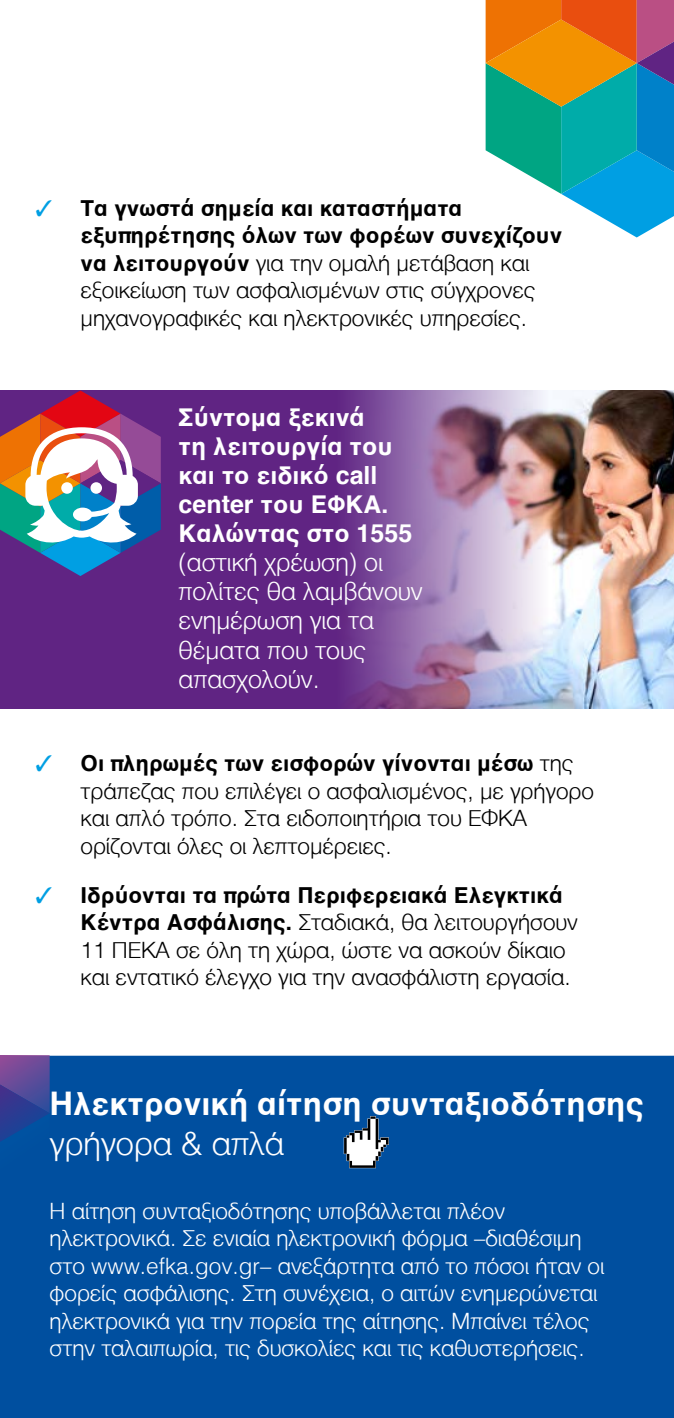
<style>
.page{position:relative;width:674px;height:1418px;background:#fff}
.page>*{position:absolute;margin:0;border:0;box-sizing:border-box;transform-origin:0 0}
.t1{font:700 32.5px "Helvetica";color:#fff}
.t2{font:300 32.5px "Helvetica";color:#fff}
.t3{font:700 25px/29px "Helvetica";color:#fff}
.t4{font:300 25px/29px "Helvetica";color:#fff}
.t5{font:300 22.5px/27.5px "Helvetica";color:#000}
.t6{font:300 22.5px/27.5px "Helvetica";color:#fff}
.s1{color:#009fe3}
.s2{font-weight:700}
</style>
<div class="page">
<div style="left:0;top:390px;width:673px;height:319px;background:#602483"></div>
<img style="left:347px;top:390px;width:326px;height:319px">
<svg style="left:0;top:390px;width:161px;height:186px"></svg>
<svg style="left:485px;top:0;width:188px;height:237px"></svg>
<div style="left:0;top:1055px;width:673px;height:362px;background:#004f9f"></div>
<svg style="left:0;top:1055px;width:50px;height:154px;background:#244a9b"></svg>
<svg style="left:343px;top:1116px;width:45px;height:52px"></svg>
<p class="t5" style="left:80px;top:192px;width:483px;text-indent:-45px"><span class="s1">✓</span> <span class="s2">Τα γνωστά σημεία και καταστήματα εξυπηρέτησης όλων των φορέων συνεχίζουν να λειτουργούν</span> για την ομαλή μετάβαση και εξοικείωση των ασφαλισμένων στις σύγχρονες μηχανογραφικές και ηλεκτρονικές υπηρεσίες.</p>
<p class="t3" style="left:178px;top:402px;width:235px">Σύντομα ξεκινά<br>τη λειτουργία του και το ειδικό call center του ΕΦΚΑ.<br>Καλώντας στο 1555</p>
<p class="t4" style="left:178px;top:546px;width:245px">(αστική χρέωση) οι πολίτες θα λαμβάνουν ενημέρωση για τα θέματα που τους απασχολούν.</p>
<p class="t5" style="left:80px;top:748px;width:514px;text-indent:-45px"><span class="s1">✓</span> <span class="s2">Οι πληρωμές των εισφορών γίνονται μέσω</span> της τράπεζας που επιλέγει ο ασφαλισμένος, με γρήγορο και απλό τρόπο. Στα ειδοποιητήρια του ΕΦΚΑ ορίζονται όλες οι λεπτομέρειες.</p>
<p class="t5" style="left:80px;top:879px;width:498px;text-indent:-45px"><span class="s1">✓</span> <span class="s2">Ιδρύονται τα πρώτα Περιφερειακά Ελεγκτικά Κέντρα Ασφάλισης.</span> Σταδιακά, θα λειτουργήσουν 11 ΠΕΚΑ σε όλη τη χώρα, ώστε να ασκούν δίκαιο και εντατικό έλεγχο για την ανασφάλιστη εργασία.</p>
<h1 class="t1" style="left:50px;top:1077px;width:595px">Hλεκτρονική αίτηση συνταξιοδότησης</h1>
<h1 class="t2" style="left:50px;top:1115px;width:236px">γρήγορα &amp; απλά</h1>
<p class="t6" style="left:50px;top:1195px;width:556px">Η αίτηση συνταξιοδότησης υποβάλλεται πλέον ηλεκτρονικά. Σε ενιαία ηλεκτρονική φόρμα –διαθέσιμη στο www.efka.gov.gr– ανεξάρτητα από το πόσοι ήταν οι φορείς ασφάλισης. Στη συνέχεια, ο αιτών ενημερώνεται ηλεκτρονικά για την πορεία της αίτησης. Μπαίνει τέλος στην ταλαιπωρία, τις δυσκολίες και τις καθυστερήσεις.</p>
</div>
